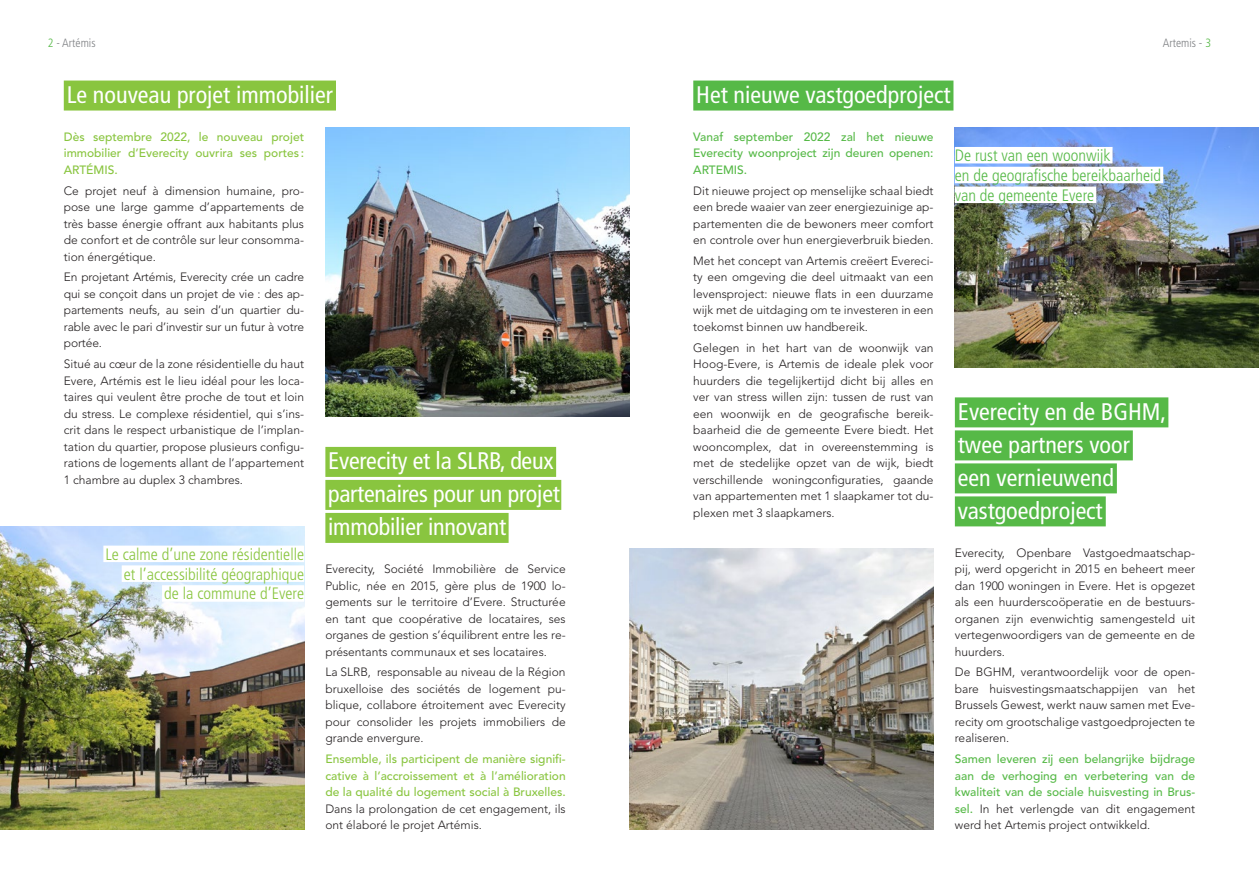
<style>
.page{position:relative;width:1259px;height:893px;background:#fff}
.page>*{position:absolute;margin:0;border:0;box-sizing:border-box;transform-origin:0 0}
.t1{font:condensed 24px/33px "Frutiger LT Std";color:#fff}
.t2{font:300 condensed 16.5px/19.8px "Frutiger LT Std";color:#89c53f;text-align:right}
.t3{font:300 condensed 16.5px/19.8px "Frutiger LT Std";color:#56b947}
.t4{font:300 12px/16.5px "Avenir LT Std";color:#231f20;text-align:justify}
.t5{font:500 12px/16.5px "Avenir LT Std";color:#56b947;text-align:justify}
.t6{font:500 12px/16.5px "Avenir LT Std";color:#89c53f;text-align:justify}
.t7{font:300 condensed 12px "Frutiger LT Std";color:#808285}
.s1{color:#56b947}
.s2{font-weight:300;color:#231f20}
</style>
<div class="page">
<div style="left:693px;top:81px;width:260px;height:30px;background:#56b947"></div>
<div style="left:325px;top:447px;width:231px;height:30px;background:#89c53f"></div>
<div style="left:325px;top:480px;width:236px;height:30px;background:#89c53f"></div>
<div style="left:325px;top:513px;width:183px;height:30px;background:#89c53f"></div>
<div style="left:955px;top:397px;width:213px;height:30px;background:#56b947"></div>
<div style="left:955px;top:430px;width:177px;height:30px;background:#56b947"></div>
<div style="left:955px;top:463px;width:162px;height:30px;background:#56b947"></div>
<div style="left:955px;top:496px;width:150px;height:30px;background:#56b947"></div>
<img style="left:325px;top:128px;width:304px;height:288px">
<img style="left:629px;top:548px;width:304px;height:281px">
<img style="left:0;top:526px;width:304px;height:303px">
<div style="left:103px;top:546px;width:201px;height:16px;background:#fff"></div>
<div style="left:122px;top:565px;width:182px;height:17px;background:#fff"></div>
<div style="left:162px;top:585px;width:142px;height:17px;background:#fff"></div>
<img style="left:955px;top:128px;width:304px;height:240px">
<div style="left:955px;top:147px;width:157px;height:16px;background:#fff"></div>
<div style="left:955px;top:167px;width:208px;height:16px;background:#fff"></div>
<div style="left:955px;top:187px;width:141px;height:16px;background:#fff"></div>
<div style="left:64px;top:81px;width:272px;height:30px;background:#89c53f"></div>
<p class="t7" style="left:48px;top:36px;width:49px"><span class="s1">2</span> - Artémis</p>
<p class="t7" style="left:1162px;top:36px;width:50px">Artemis - <span class="s1">3</span></p>
<h1 class="t1" style="left:696px;top:78px;width:256px">Het nieuwe vastgoedproject</h1>
<p class="t5" style="left:693px;top:129px;width:242px">Vanaf september 2022 zal het nieuwe Everecity woonproject zijn deuren openen:<br>ARTEMIS.</p>
<p class="t4" style="left:693px;top:182px;width:242px">Dit nieuwe project op menselijke schaal biedt een brede waaier van zeer energiezuinige ap&shy;partementen die de bewoners meer comfort en controle over hun energieverbruik bieden.</p>
<p class="t4" style="left:693px;top:252px;width:242px">Met het concept van Artemis creëert Evereci&shy;ty een omgeving die deel uitmaakt van een levensproject: nieuwe flats in een duurzame wijk met de uitdaging om te investeren in een toekomst binnen uw handbereik.</p>
<p class="t4" style="left:693px;top:339px;width:242px">Gelegen in het hart van de woonwijk van Hoog-Evere, is Artemis de ideale plek voor huurders die tegelijkertijd dicht bij alles en ver van stress willen zijn: tussen de rust van een woonwijk en de geografische bereik&shy;baarheid die de gemeente Evere biedt. Het wooncomplex, dat in overeenstemming is met de stedelijke opzet van de wijk, biedt verschillende woningconfiguraties, gaande van appartementen met 1 slaapkamer tot du&shy;plexen met 3 slaapkamers.</p>
<h1 class="t1" style="left:67px;top:78px;width:268px">Le nouveau projet immobilier</h1>
<p class="t6" style="left:64px;top:129px;width:242px">Dès septembre 2022, le nouveau projet immobilier d’Everecity ouvrira ses portes :<br>ARTÉMIS.</p>
<p class="t4" style="left:64px;top:182px;width:242px">Ce projet neuf à dimension humaine, pro&shy;pose une large gamme d’appartements de très basse énergie offrant aux habitants plus de confort et de contrôle sur leur consomma&shy;tion énergétique.</p>
<p class="t4" style="left:64px;top:269px;width:242px">En projetant Artémis, Everecity crée un cadre qui se conçoit dans un projet de vie : des ap&shy;partements neufs, au sein d’un quartier du&shy;rable avec le pari d’investir sur un futur à votre portée.</p>
<p class="t4" style="left:64px;top:356px;width:242px">Situé au cœur de la zone résidentielle du haut Evere, Artémis est le lieu idéal pour les loca&shy;taires qui veulent être proche de tout et loin du stress. Le complexe résidentiel, qui s’ins&shy;crit dans le respect urbanistique de l’implan&shy;tation du quartier, propose plusieurs configu&shy;rations de logements allant de l’appartement 1 chambre au duplex 3 chambres.</p>
<h2 class="t3" style="left:955px;top:146px;width:208px">De rust van een woonwijk<br>en de geografische bereikbaarheid van de gemeente Evere</h2>
<h1 class="t1" style="left:958px;top:395px;width:210px">Everecity en de BGHM, twee partners voor een vernieuwend vastgoedproject</h1>
<p class="t4" style="left:955px;top:544px;width:242px">Everecity, Openbare Vastgoedmaatschap&shy;pij, werd opgericht in 2015 en beheert meer dan 1900 woningen in Evere. Het is opgezet als een huurderscoöperatie en de bestuurs&shy;organen zijn evenwichtig samengesteld uit vertegenwoordigers van de gemeente en de huurders.</p>
<p class="t4" style="left:955px;top:664px;width:242px">De BGHM, verantwoordelijk voor de open&shy;bare huisvestingsmaatschappijen van het Brussels Gewest, werkt nauw samen met Eve&shy;recity om grootschalige vastgoedprojecten te realiseren.</p>
<p class="t5" style="left:955px;top:751px;width:242px">Samen leveren zij een belangrijke bijdrage aan de verhoging en verbetering van de kwaliteit van de sociale huisvesting in Brus&shy;sel. <span class="s2">In het verlengde van dit engagement werd het Artemis project ontwikkeld.</span></p>
<h1 class="t1" style="left:328px;top:445px;width:233px">Everecity et la SLRB, deux partenaires pour un projet immobilier innovant</h1>
<p class="t4" style="left:325px;top:561px;width:242px">Everecity, Société Immobilière de Service Public, née en 2015, gère plus de 1900 lo&shy;gements sur le territoire d’Evere. Structurée en tant que coopérative de locataires, ses organes de gestion s’équilibrent entre les re&shy;présentants communaux et ses locataires.</p>
<p class="t4" style="left:325px;top:664px;width:242px">La SLRB, responsable au niveau de la Région bruxelloise des sociétés de logement pu&shy;blique, collabore étroitement avec Everecity pour consolider les projets immobiliers de grande envergure.</p>
<p class="t6" style="left:325px;top:751px;width:242px">Ensemble, ils participent de manière signifi&shy;cative à l’accroissement et à l’amélioration de la qualité du logement social à Bruxelles.</p>
<p class="t4" style="left:325px;top:800px;width:242px">Dans la prolongation de cet engagement, ils ont élaboré le projet Artémis.</p>
<h2 class="t2" style="left:105px;top:544px;width:200px">Le calme d’une zone résidentielle et l’accessibilité géographique de la commune d’Evere</h2>
</div>
